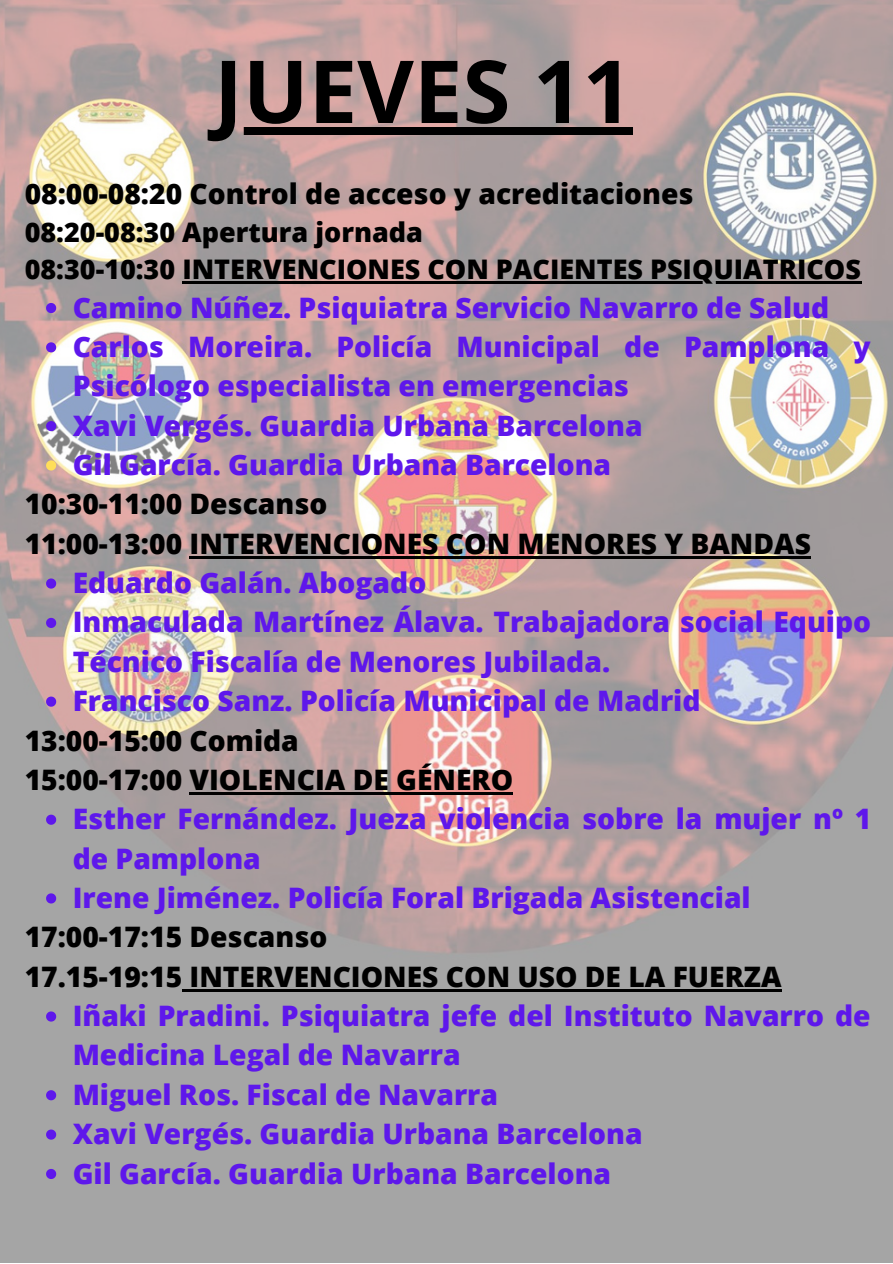
<style>
.page{position:relative;width:893px;height:1264px;background:#fff}
.page>*{position:absolute;margin:0;border:0;box-sizing:border-box;transform-origin:0 0}
.t1{font:700 86.85px "Open Sans";color:#000}
.t2{font:800 28.2px/39.3px "Open Sans";color:#5e17eb}
.t3{font:800 28.2px/39.3px "Open Sans";color:#000}
.t4{font:800 27px/37px "Open Sans";color:#000}
</style>
<div class="page">
<img style="left:0;top:0;width:892px;height:1262px">
<svg style="left:46px;top:303px;width:10px;height:10px"></svg>
<svg style="left:46px;top:342px;width:10px;height:10px"></svg>
<svg style="left:46px;top:421px;width:10px;height:10px"></svg>
<svg style="left:46px;top:460px;width:10px;height:10px"></svg>
<svg style="left:46px;top:578px;width:10px;height:10px"></svg>
<svg style="left:46px;top:618px;width:10px;height:10px"></svg>
<svg style="left:46px;top:696px;width:10px;height:10px"></svg>
<svg style="left:46px;top:814px;width:10px;height:10px"></svg>
<svg style="left:46px;top:893px;width:10px;height:10px"></svg>
<svg style="left:46px;top:1011px;width:10px;height:10px"></svg>
<svg style="left:46px;top:1090px;width:10px;height:10px"></svg>
<svg style="left:46px;top:1129px;width:10px;height:10px"></svg>
<svg style="left:46px;top:1168px;width:10px;height:10px"></svg>
<hr style="left:182px;top:281px;width:679px;height:3px;background:#000">
<hr style="left:189px;top:556px;width:621px;height:2px;background:#000">
<hr style="left:189px;top:792px;width:324px;height:2px;background:#000">
<hr style="left:182px;top:988px;width:599px;height:3px;background:#000">
<div style="left:214px;top:127px;width:418px;height:8px;background:#000"></div>
<h1 class="t1" style="left:214px;top:30px;width:419px">JUEVES 11</h1>
<p class="t3" style="left:25px;top:173px;width:670px">08:00-08:20 Control de acceso y acreditaciones</p>
<p class="t4" style="left:25px;top:213px;width:837px">08:20-08:30 Apertura jornada<br>08:30-10:30 INTERVENCIONES CON PACIENTES PSIQUIATRICOS</p>
<p class="t2" style="left:73px;top:287px;width:799px">Camino Núñez. Psiquiatra Servicio Navarro de Salud Carlos Moreira. Policía Municipal de Pamplona y Psicólogo especialista en emergencias<br>Xavi Vergés. Guardia Urbana Barcelona<br>Gil García. Guardia Urbana Barcelona</p>
<p class="t3" style="left:25px;top:484px;width:787px">10:30-11:00 Descanso<br>11:00-13:00 INTERVENCIONES CON MENORES Y BANDAS</p>
<p class="t2" style="left:73px;top:562px;width:800px">Eduardo Galán. Abogado<br>Inmaculada Martínez Álava. Trabajadora social Equipo Técnico Fiscalía de Menores Jubilada.<br>Francisco Sanz. Policía Municipal de Madrid</p>
<p class="t3" style="left:25px;top:720px;width:490px">13:00-15:00 Comida<br>15:00-17:00 VIOLENCIA DE GÉNERO</p>
<p class="t2" style="left:73px;top:798px;width:800px">Esther Fernández. Jueza violencia sobre la mujer nº 1 de Pamplona<br>Irene Jiménez. Policía Foral Brigada Asistencial</p>
<p class="t3" style="left:25px;top:916px;width:758px">17:00-17:15 Descanso<br>17.15-19:15 INTERVENCIONES CON USO DE LA FUERZA</p>
<p class="t2" style="left:73px;top:995px;width:799px">Iñaki Pradini. Psiquiatra jefe del Instituto Navarro de Medicina Legal de Navarra<br>Miguel Ros. Fiscal de Navarra<br>Xavi Vergés. Guardia Urbana Barcelona<br>Gil García. Guardia Urbana Barcelona</p>
</div>
